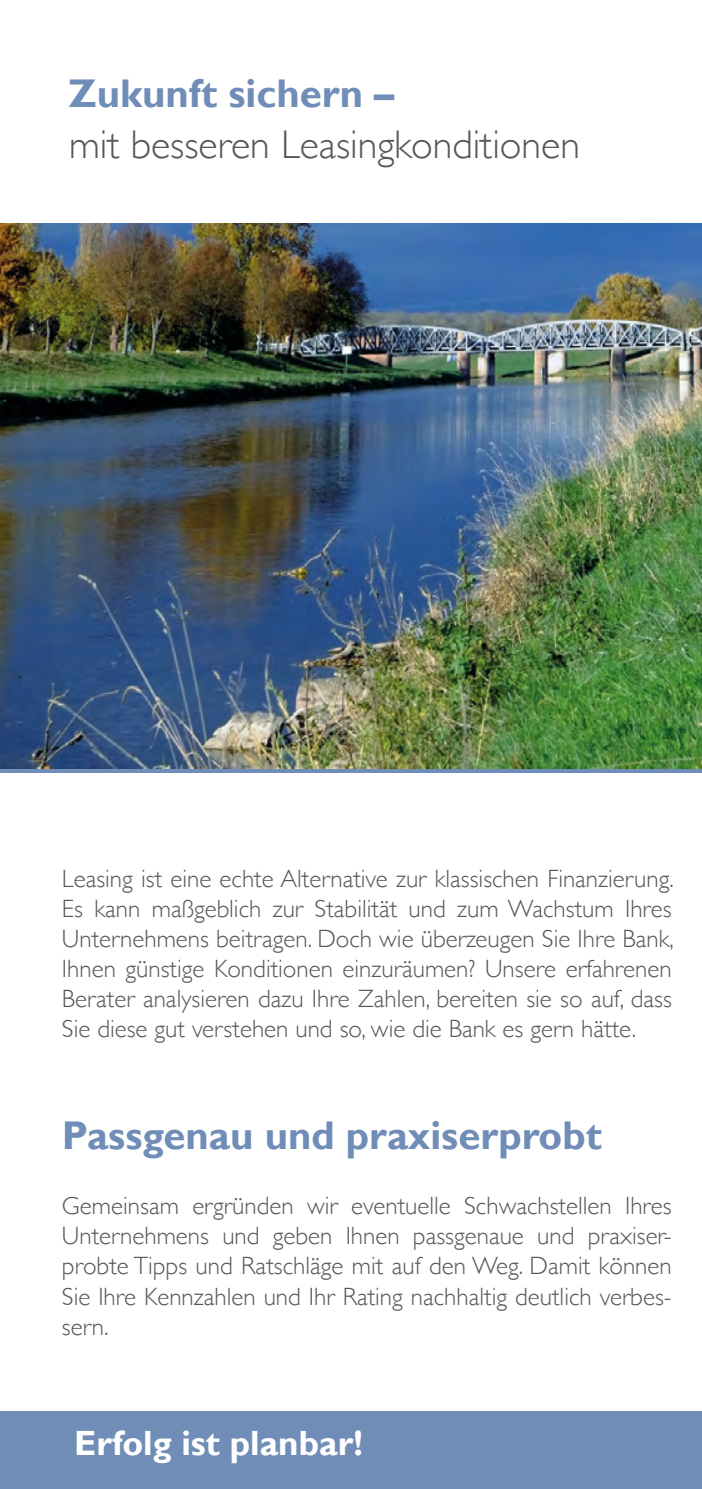
<style>
.page{position:relative;width:702px;height:1489px;background:#fff}
.page>*{position:absolute;margin:0;border:0;box-sizing:border-box;transform-origin:0 0}
.t1{font:700 40px "Gill Sans";color:#708db7}
.t2{font:300 40px "Gill Sans";color:#575756}
.t3{font:700 35px "Gill Sans";color:#fff}
.t4{font:300 25px/30px "Gill Sans";color:#575756;text-align:justify}
</style>
<div class="page">
<div style="left:0;top:1410px;width:702px;height:78px;background:#708db7"></div>
<img style="left:0;top:223px;width:702px;height:545px">
<h1 class="t1" style="left:69px;top:70px;width:327px">Zukunft sichern –</h1>
<h1 class="t2" style="left:69px;top:113px;width:512px">mit besseren Leasingkonditionen</h1>
<p class="t4" style="left:62px;top:862px;width:613px">Leasing ist eine echte Alternative zur klassischen Finanzierung.<br>Es kann maßgeblich zur Stabilität und zum Wachstum Ihres Unternehmens beitragen. Doch wie überzeugen Sie Ihre Bank, Ihnen günstige Konditionen einzuräumen? Unsere erfahrenen Berater analysieren dazu Ihre Zahlen, bereiten sie so auf, dass Sie diese gut verstehen und so, wie die Bank es gern hätte.</p>
<h1 class="t1" style="left:62px;top:1111px;width:541px">Passgenau und praxiserprobt</h1>
<p class="t4" style="left:62px;top:1189px;width:611px">Gemeinsam ergründen wir eventuelle Schwachstellen Ihres Unternehmens und geben Ihnen passgenaue und praxiser&shy;probte Tipps und Ratschläge mit auf den Weg. Damit können Sie Ihre Kennzahlen und Ihr Rating nachhaltig deutlich verbes&shy;sern.</p>
<h2 class="t3" style="left:74px;top:1421px;width:290px">Erfolg ist planbar!</h2>
</div>
